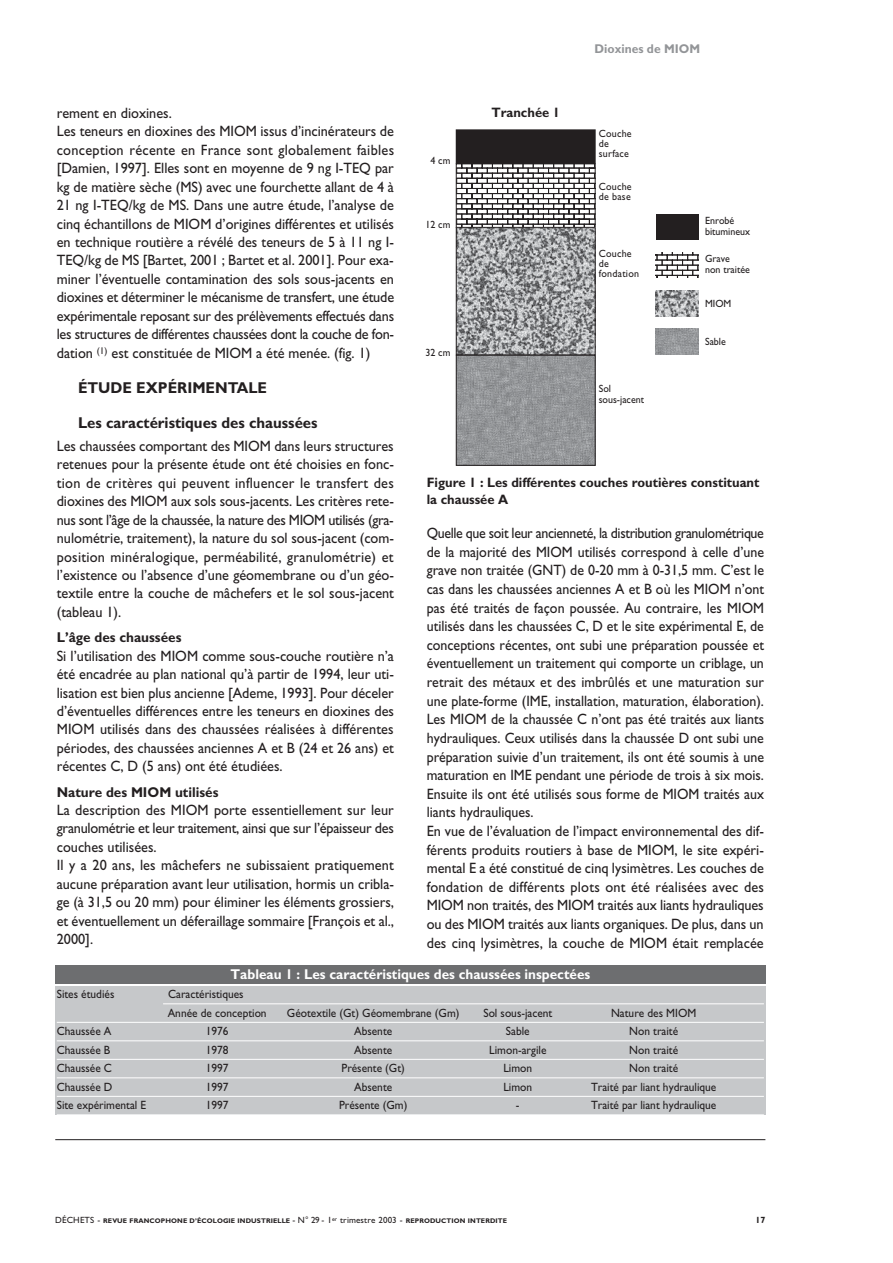
<style>
.page{position:relative;width:893px;height:1263px;background:#fff}
.page>*{position:absolute;margin:0;border:0;box-sizing:border-box;transform-origin:0 0}
.t1{font:700 15.75px "Gill Sans";color:#231f20;scale:.95 1}
.t2{font:15px/18.5px "Gill Sans";color:#231f20;scale:.95 1}
.t3{font:15px/18.6px "Gill Sans";color:#231f20;scale:.93 1}
.t4{font:700 14.25px "Gill Sans";color:#fff;scale:.95 1}
.t5{font:700 14.25px "Gill Sans";color:#231f20;scale:.95 1}
.t6{font:700 13.65px/16.5px "Gill Sans";color:#231f20;scale:.95 1}
.t7{font:700 12.75px "Gill Sans";color:#939598;scale:.95 1}
.t8{font:12px/18.5px "Gill Sans";color:#231f20;scale:.95 1}
.t9{font:10.5px/10.5px "Gill Sans";color:#231f20;scale:.95 1}
.t10{font:10.5px/9.8px "Gill Sans";letter-spacing:.025em;color:#231f20;scale:.95 1}
.t11{font:700 9px "Gill Sans";color:#231f20}
.t12{font:700 6.75px "Gill Sans";letter-spacing:.015em;color:#231f20}
.s1{font-weight:400;font-size:9px}
</style>
<div class="page">
<hr style="left:55px;top:1139px;width:710px;height:1px;background:#231f20">
<div style="left:456px;top:130px;width:139px;height:33px;background:#231f20"></div>
<div style="left:456px;top:130px;width:139px;height:34px;border:1px solid #231f20"></div>
<svg style="left:458px;top:166px;width:135px;height:60px"></svg>
<div style="left:456px;top:164px;width:139px;height:64px;border:1px solid #231f20"></div>
<img style="left:458px;top:230px;width:135px;height:123px">
<div style="left:456px;top:228px;width:139px;height:127px;border:1px solid #231f20"></div>
<svg style="left:458px;top:357px;width:135px;height:106px;background:#939698"></svg>
<div style="left:456px;top:355px;width:139px;height:110px;border:1px solid #231f20"></div>
<div style="left:656px;top:214px;width:42px;height:26px;background:#231f20"></div>
<svg style="left:656px;top:252px;width:42px;height:26px"></svg>
<img style="left:656px;top:291px;width:42px;height:25px">
<img style="left:656px;top:329px;width:42px;height:25px">
<div style="left:55px;top:986px;width:710px;height:129px;background:#c6c8ca"></div>
<div style="left:55px;top:965px;width:710px;height:19px;background:#6d6e70"></div>
<hr style="left:163px;top:1003px;width:601px;height:1px;background:#fff">
<hr style="left:57px;top:1022px;width:707px;height:1px;background:#fff">
<hr style="left:57px;top:1040px;width:707px;height:1px;background:#fff">
<hr style="left:57px;top:1059px;width:707px;height:1px;background:#fff">
<hr style="left:57px;top:1077px;width:707px;height:1px;background:#fff">
<hr style="left:57px;top:1096px;width:707px;height:1px;background:#fff">
<hr style="left:57px;top:1114px;width:707px;height:1px;background:#fff">
<p class="t7" style="left:594px;top:44px;width:113px">Dioxines de MIOM</p>
<p class="t2" style="left:57px;top:105px;width:357px">rement en dioxines.<br>Les teneurs en dioxines des MIOM issus d’incinérateurs de conception récente en France sont globalement faibles [Damien, 1997]. Elles sont en moyenne de 9 ng I-TEQ par kg de matière sèche (MS) avec une fourchette allant de 4 à 21 ng I-TEQ/kg de MS. Dans une autre étude, l’analyse de cinq échantillons de MIOM d’origines différentes et utilisés en technique routière a révélé des teneurs de 5 à 11 ng I-TEQ/kg de MS [Bartet, 2001 ; Bartet et al. 2001]. Pour exa&shy;miner l’éventuelle contamination des sols sous-jacents en dioxines et déterminer le mécanisme de transfert, une étude expérimentale reposant sur des prélèvements effectués dans les structures de différentes chaussées dont la couche de fon&shy;dation <sup>(1)</sup> est constituée de MIOM a été menée. (fig. 1)</p>
<p class="t1" style="left:78px;top:382px;width:201px">ÉTUDE EXPÉRIMENTALE</p>
<p class="t1" style="left:78px;top:418px;width:254px">Les caractéristiques des chaussées</p>
<p class="t2" style="left:57px;top:438px;width:356px;text-align:justify">Les chaussées comportant des MIOM dans leurs structures retenues pour la présente étude ont été choisies en fonc&shy;tion de critères qui peuvent influencer le transfert des dioxines des MIOM aux sols sous-jacents. Les critères rete&shy;nus sont l’âge de la chaussée, la nature des MIOM utilisés (gra&shy;nulométrie, traitement), la nature du sol sous-jacent (com&shy;position minéralogique, perméabilité, granulométrie) et l’existence ou l’absence d’une géomembrane ou d’un géo&shy;textile entre la couche de mâchefers et le sol sous-jacent (tableau 1).</p>
<p class="t5" style="left:57px;top:632px;width:133px">L’âge des chaussées</p>
<p class="t2" style="left:57px;top:648px;width:357px;text-align:justify">Si l’utilisation des MIOM comme sous-couche routière n’a été encadrée au plan national qu’à partir de 1994, leur uti&shy;lisation est bien plus ancienne [Ademe, 1993]. Pour déceler d’éventuelles différences entre les teneurs en dioxines des MIOM utilisés dans des chaussées réalisées à différentes périodes, des chaussées anciennes A et B (24 et 26 ans) et récentes C, D (5 ans) ont été étudiées.</p>
<p class="t5" style="left:57px;top:787px;width:172px">Nature des MIOM utilisés</p>
<p class="t2" style="left:57px;top:802px;width:356px">La description des MIOM porte essentiellement sur leur granulométrie et leur traitement, ainsi que sur l’épaisseur des couches utilisées.<br>Il y a 20 ans, les mâchefers ne subissaient pratiquement aucune préparation avant leur utilisation, hormis un cribla&shy;ge (à 31,5 ou 20 mm) pour éliminer les éléments grossiers, et éventuellement un déferaillage sommaire [François et al., 2000].</p>
<p class="t6" style="left:491px;top:106px;width:74px">Tranchée 1</p>
<p class="t10" style="left:599px;top:130px;width:36px">Couche de surface</p>
<p class="t10" style="left:599px;top:183px;width:36px">Couche de base</p>
<p class="t9" style="left:430px;top:156px;width:22px">4 cm</p>
<p class="t9" style="left:705px;top:216px;width:49px">Enrobé bitumineux</p>
<p class="t9" style="left:426px;top:220px;width:28px">12 cm</p>
<p class="t10" style="left:599px;top:250px;width:44px">Couche de fondation</p>
<p class="t9" style="left:705px;top:255px;width:49px">Grave<br>non traitée</p>
<p class="t9" style="left:705px;top:299px;width:29px">MIOM</p>
<p class="t9" style="left:705px;top:338px;width:23px">Sable</p>
<p class="t9" style="left:426px;top:348px;width:28px">32 cm</p>
<p class="t9" style="left:599px;top:384px;width:49px;line-height:11.2px">Sol sous-jacent</p>
<p class="t6" style="left:427px;top:476px;width:352px">Figure 1 : Les différentes couches routières constituant la chaussée A</p>
<p class="t3" style="left:427px;top:525px;width:364px">Quelle que soit leur ancienneté, la distribution granulométrique de la majorité des MIOM utilisés correspond à celle d’une grave non traitée (GNT) de 0-20 mm à 0-31,5 mm. C’est le cas dans les chaussées anciennes A et B où les MIOM n’ont pas été traités de façon poussée. Au contraire, les MIOM utilisés dans les chaussées C, D et le site expérimental E, de conceptions récentes, ont subi une préparation poussée et éventuellement un traitement qui comporte un criblage, un retrait des métaux et des imbrûlés et une maturation sur une plate-forme (IME, installation, maturation, élaboration).<br>Les MIOM de la chaussée C n’ont pas été traités aux liants hydrauliques. Ceux utilisés dans la chaussée D ont subi une préparation suivie d’un traitement, ils ont été soumis à une maturation en IME pendant une période de trois à six mois.<br>Ensuite ils ont été utilisés sous forme de MIOM traités aux liants hydrauliques.<br>En vue de l’évaluation de l’impact environnemental des dif&shy;férents produits routiers à base de MIOM, le site expéri&shy;mental E a été constitué de cinq lysimètres. Les couches de fondation de différents plots ont été réalisées avec des MIOM non traités, des MIOM traités aux liants hydrauliques ou des MIOM traités aux liants organiques. De plus, dans un des cinq lysimètres, la couche de MIOM était remplacée</p>
<p class="t4" style="left:231px;top:969px;width:380px">Tableau 1 : Les caractéristiques des chaussées inspectées</p>
<p class="t8" style="left:57px;top:986px;width:62px">Sites étudiés</p>
<p class="t8" style="left:168px;top:986px;width:106px">Caractéristiques<br>Année de conception</p>
<p class="t8" style="left:287px;top:1005px;width:183px">Géotextile (Gt) Géomembrane (Gm)</p>
<p class="t8" style="left:483px;top:1005px;width:74px">Sol sous-jacent</p>
<p class="t8" style="left:611px;top:1005px;width:91px">Nature des MIOM</p>
<p class="t8" style="left:57px;top:1023px;width:59px">Chaussée A</p>
<p class="t8" style="left:206px;top:1023px;width:25px">1976</p>
<p class="t8" style="left:354px;top:1023px;width:42px">Absente</p>
<p class="t8" style="left:506px;top:1023px;width:26px">Sable</p>
<p class="t8" style="left:629px;top:1023px;width:53px">Non traité</p>
<p class="t8" style="left:57px;top:1042px;width:58px">Chaussée B</p>
<p class="t8" style="left:206px;top:1042px;width:25px">1978</p>
<p class="t8" style="left:354px;top:1042px;width:42px">Absente</p>
<p class="t8" style="left:489px;top:1042px;width:62px">Limon-argile</p>
<p class="t8" style="left:629px;top:1042px;width:53px">Non traité</p>
<p class="t8" style="left:57px;top:1060px;width:60px">Chaussée C</p>
<p class="t8" style="left:206px;top:1060px;width:25px">1997</p>
<p class="t8" style="left:342px;top:1060px;width:68px">Présente (Gt)</p>
<p class="t8" style="left:503px;top:1060px;width:32px">Limon</p>
<p class="t8" style="left:629px;top:1060px;width:53px">Non traité</p>
<p class="t8" style="left:57px;top:1079px;width:60px">Chaussée D</p>
<p class="t8" style="left:206px;top:1079px;width:25px">1997</p>
<p class="t8" style="left:354px;top:1079px;width:42px">Absente</p>
<p class="t8" style="left:503px;top:1079px;width:32px">Limon</p>
<p class="t8" style="left:591px;top:1079px;width:134px">Traité par liant hydraulique</p>
<p class="t8" style="left:57px;top:1097px;width:96px">Site expérimental E</p>
<p class="t8" style="left:206px;top:1097px;width:25px">1997</p>
<p class="t8" style="left:339px;top:1097px;width:73px">Présente (Gm)</p>
<p class="t8" style="left:516px;top:1097px;width:5px">-</p>
<p class="t8" style="left:591px;top:1097px;width:134px">Traité par liant hydraulique</p>
<p class="t12" style="left:55px;top:1219px;width:453px"><span class="s1">DÉCHETS -</span> REVUE FRANCOPHONE D’ÉCOLOGIE INDUSTRIELLE <span class="s1">- N° 29 - 1</span><sup>er</sup> <span class="s1">trimestre 2003 -</span> REPRODUCTION INTERDITE</p>
<p class="t11" style="left:755px;top:1217px;width:11px">17</p>
</div>
